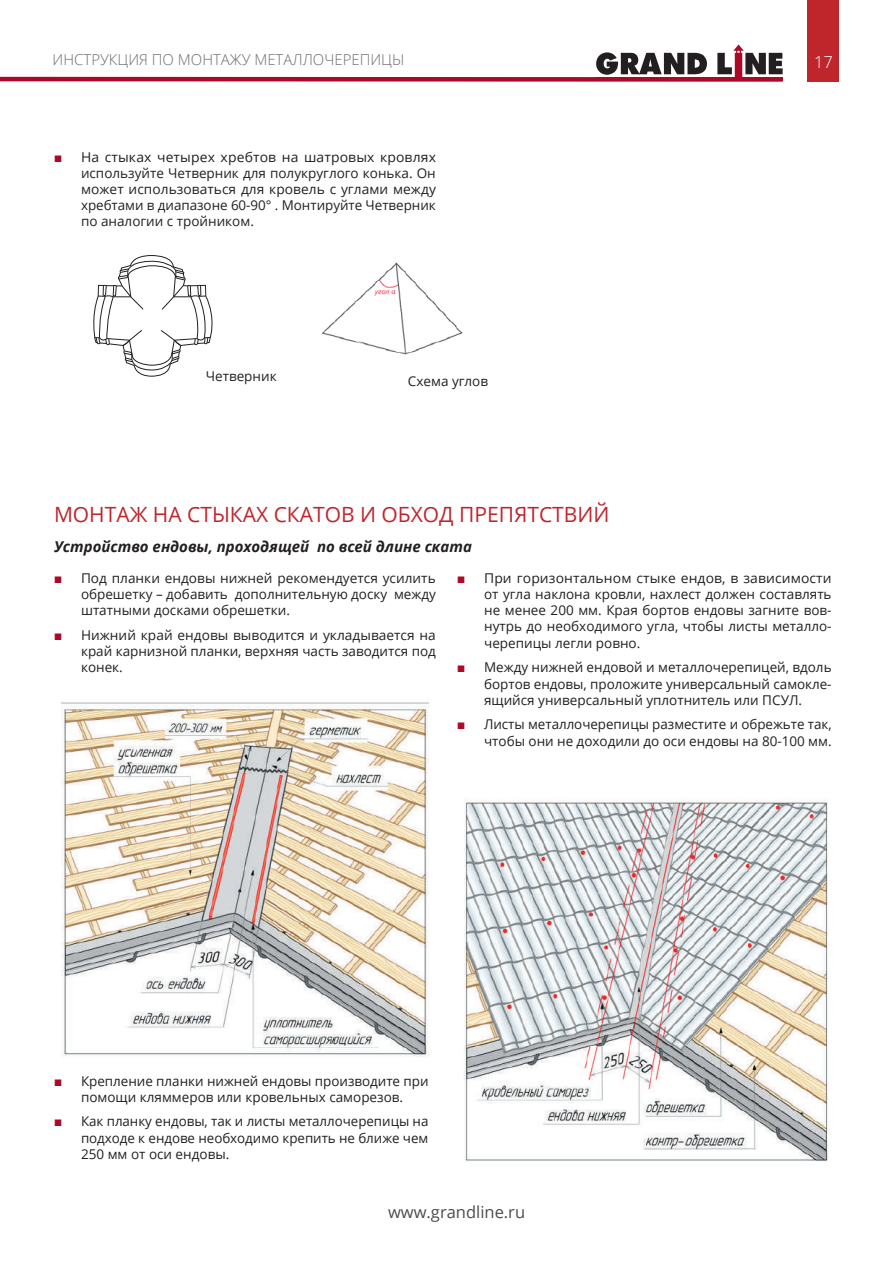
<style>
.page{position:relative;width:893px;height:1263px;background:#fff}
.page>*{position:absolute;margin:0;border:0;box-sizing:border-box;transform-origin:0 0}
.t1{font:21px "Open Sans";color:#be262c}
.t2{font:16.5px "Open Sans";color:#4b4c4d}
.t3{font:300 16.5px "Open Sans";color:#fff}
.t4{font:italic 700 15px "Open Sans";color:#231f20}
.t5{font:300 15px "Open Sans";color:#6c6d70}
.t6{font:13.5px/16.2px "Open Sans";color:#231f20;text-align:justify}
</style>
<div class="page">
<div style="left:808px;top:0;width:31px;height:81px;background:#be262c"></div>
<svg style="left:0;top:45px;width:783px;height:37px"></svg>
<img style="left:62px;top:702px;width:366px;height:356px">
<img style="left:464px;top:799px;width:364px;height:363px">
<svg style="left:93px;top:255px;width:120px;height:121px"></svg>
<img style="left:322px;top:262px;width:141px;height:93px">
<p class="t5" style="left:53px;top:50px;width:353px">ИНСТРУКЦИЯ ПО МОНТАЖУ МЕТАЛЛОЧЕРЕПИЦЫ</p>
<p class="t3" style="left:814px;top:51px;width:20px">17</p>
<p class="t6" style="left:81px;top:148px;width:356px">На стыках четырех хребтов на шатровых кровлях используйте Четверник для полукруглого конька. Он может использоваться для кровель с углами между хребтами в диапазоне 60-90° . Монтируйте Четверник по аналогии с тройником.</p>
<p class="t6" style="left:206px;top:368px;width:72px">Четверник</p>
<p class="t6" style="left:408px;top:372px;width:82px">Схема углов</p>
<h1 class="t1" style="left:54px;top:500px;width:557px">МОНТАЖ НА СТЫКАХ СКАТОВ И ОБХОД ПРЕПЯТСТВИЙ</h1>
<p class="t4" style="left:54px;top:535px;width:420px">Устройство ендовы, проходящей по всей длине ската</p>
<p class="t6" style="left:81px;top:569px;width:356px">Под планки ендовы нижней рекомендуется усилить обрешетку – добавить дополнительную доску между штатными досками обрешетки.</p>
<p class="t6" style="left:81px;top:626px;width:356px">Нижний край ендовы выводится и укладывается на край карнизной планки, верхняя часть заводится под конек.</p>
<p class="t6" style="left:484px;top:569px;width:349px">При горизонтальном стыке ендов, в зависимости от угла наклона кровли, нахлест должен составлять не менее 200 мм. Края бортов ендовы загните вов&shy;нутрь до необходимого угла, чтобы листы металло&shy;черепицы легли ровно.</p>
<p class="t6" style="left:484px;top:659px;width:349px">Между нижней ендовой и металлочерепицей, вдоль бортов ендовы, проложите универсальный самокле&shy;ящийся универсальный уплотнитель или ПСУЛ.</p>
<p class="t6" style="left:484px;top:716px;width:349px">Листы металлочерепицы разместите и обрежьте так, чтобы они не доходили до оси ендовы на 80-100 мм.</p>
<p class="t6" style="left:81px;top:1072px;width:349px">Крепление планки нижней ендовы производите при помощи кляммеров или кровельных саморезов.</p>
<p class="t6" style="left:81px;top:1113px;width:349px">Как планку ендовы, так и листы металлочерепицы на подходе к ендове необходимо крепить не ближе чем 250 мм от оси ендовы.</p>
<p class="t2" style="left:388px;top:1201px;width:139px">www.grandline.ru</p>
</div>
